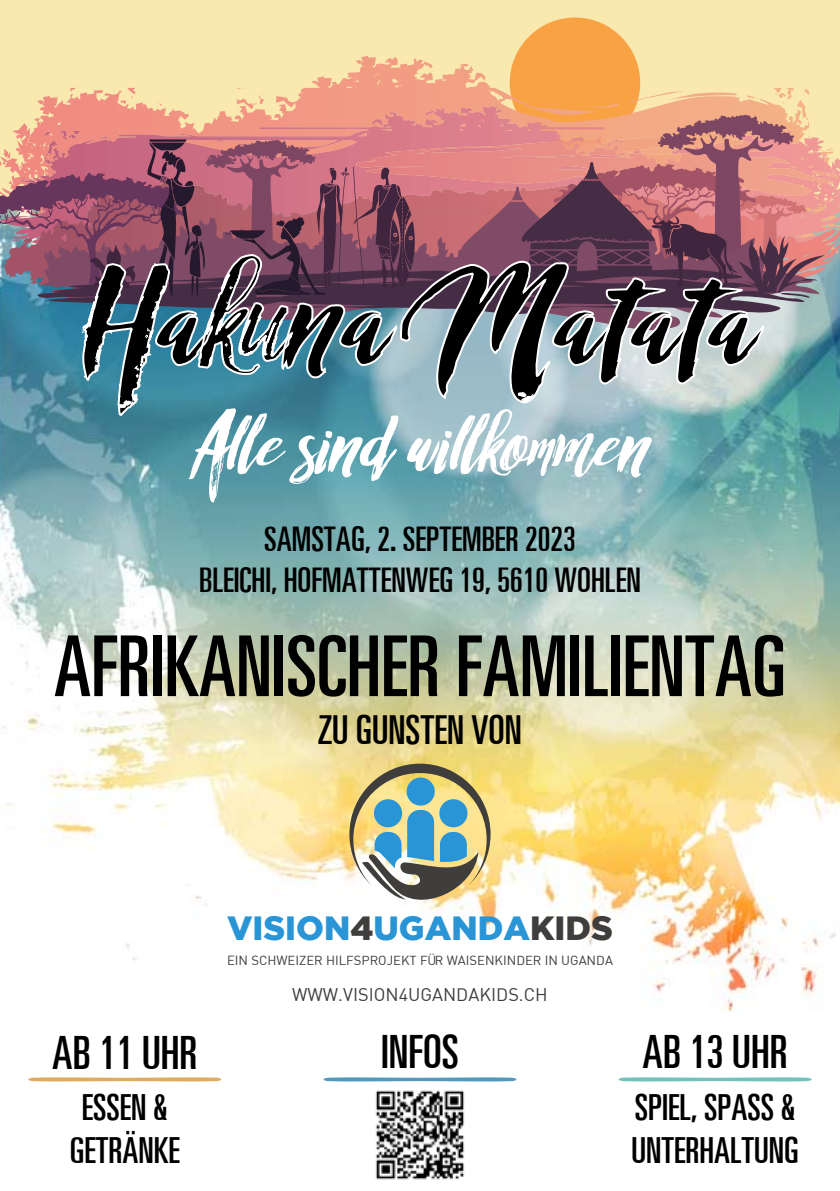
<style>
.page{position:relative;width:840px;height:1191px;background:#fff}
.page>*{position:absolute;margin:0;border:0;box-sizing:border-box;transform-origin:0 0}
.t1{font:italic 186px "Rofi Taste";color:#000}
.t2{font:italic 104px "Rofi Taste";color:#fff}
.t3{font:84px "Aeon Main";color:#000}
.t4{font:46px "Aeon Main";color:#000}
.t5{font:40px "Aeon Main";color:#000}
.t6{font:36px/43.2px "Aeon Main";color:#000;text-align:center}
.t7{font:34px/40.8px "Aeon Main";color:#000;text-align:center}
.t8{font:33.4px "Fluid Title Caps";color:#2995d6}
.t9{font:18px "Fluid Body Caps";color:#3f3e3d}
.t10{font:13px "Fluid Body Caps";color:#3f3e3d}
.s1{color:#3f3e3d}
</style>
<div class="page">
<img style="left:0;top:417px;width:839px;height:665px">
<div style="left:0;top:0;width:839px;height:203px;background:#f9e9ae"></div>
<div style="left:509px;top:18px;width:130px;height:130px;background:#f9a243;border-radius:50%"></div>
<img style="left:353px;top:73px;width:443px;height:42px">
<img style="left:511px;top:96px;width:121px;height:19px">
<img style="left:796px;top:100px;width:10px;height:15px">
<img style="left:236px;top:99px;width:21px;height:10px">
<img style="left:586px;top:104px;width:33px;height:4px">
<img style="left:637px;top:91px;width:47px;height:10px">
<svg style="left:628px;top:100px;width:9px;height:3px"></svg>
<img style="left:667px;top:92px;width:69px;height:8px">
<svg style="left:746px;top:95px;width:12px;height:4px"></svg>
<svg style="left:804px;top:89px;width:4px;height:5px"></svg>
<svg style="left:259px;top:93px;width:5px;height:11px"></svg>
<svg style="left:773px;top:88px;width:20px;height:17px"></svg>
<svg style="left:120px;top:88px;width:15px;height:17px"></svg>
<svg style="left:70px;top:88px;width:6px;height:4px"></svg>
<svg style="left:0;top:115px;width:839px;height:302px"></svg>
<svg style="left:28px;top:1077px;width:193px;height:4px"></svg>
<svg style="left:618px;top:1077px;width:193px;height:4px"></svg>
<svg style="left:323px;top:1077px;width:193px;height:4px"></svg>
<img style="left:375px;top:1090px;width:90px;height:90px">
<svg style="left:349px;top:763px;width:141px;height:154px"></svg>
<h1 class="t1" style="left:77px;top:220px;width:670px">Hakuna Matata</h1>
<h2 class="t2" style="left:189px;top:389px;width:457px">Ale sind wilkomen</h2>
<p class="t7" style="left:199px;top:519px;width:443px">SAMSTAG, 2. SEPTEMBER 2023<br>BLEICHI, HOFMATTENWEG 19, 5610 WOHLEN</p>
<h3 class="t3" style="left:54px;top:618px;width:733px">AFRIKANISCHER FAMILIENTAG</h3>
<p class="t5" style="left:318px;top:707px;width:205px">ZU GUNSTEN VON</p>
<p class="t8" style="left:227px;top:909px;width:387px">VISIOn<span class="s1">4</span>UGANDA<span class="s1">KIDS</span></p>
<p class="t10" style="left:227px;top:951px;width:387px">EIN SCHWEIZER HILFSPROJEKT FÜR WAISENKINDER IN UGANDA</p>
<h3 class="t4" style="left:52px;top:1026px;width:146px">AB 11 UHR</h3>
<p class="t6" style="left:70px;top:1085px;width:111px">ESSEN &amp;<br>GETRÄNKE</p>
<p class="t9" style="left:292px;top:982px;width:257px">WWW.VISION4UGANDAKIDS.CH</p>
<h3 class="t4" style="left:381px;top:1025px;width:79px">INFOS</h3>
<h3 class="t4" style="left:642px;top:1025px;width:146px">AB 13 UHR</h3>
<p class="t6" style="left:631px;top:1085px;width:169px;text-align:left">SPIEL, SPASS &amp;<br>UNTERHALTUNG</p>
</div>
